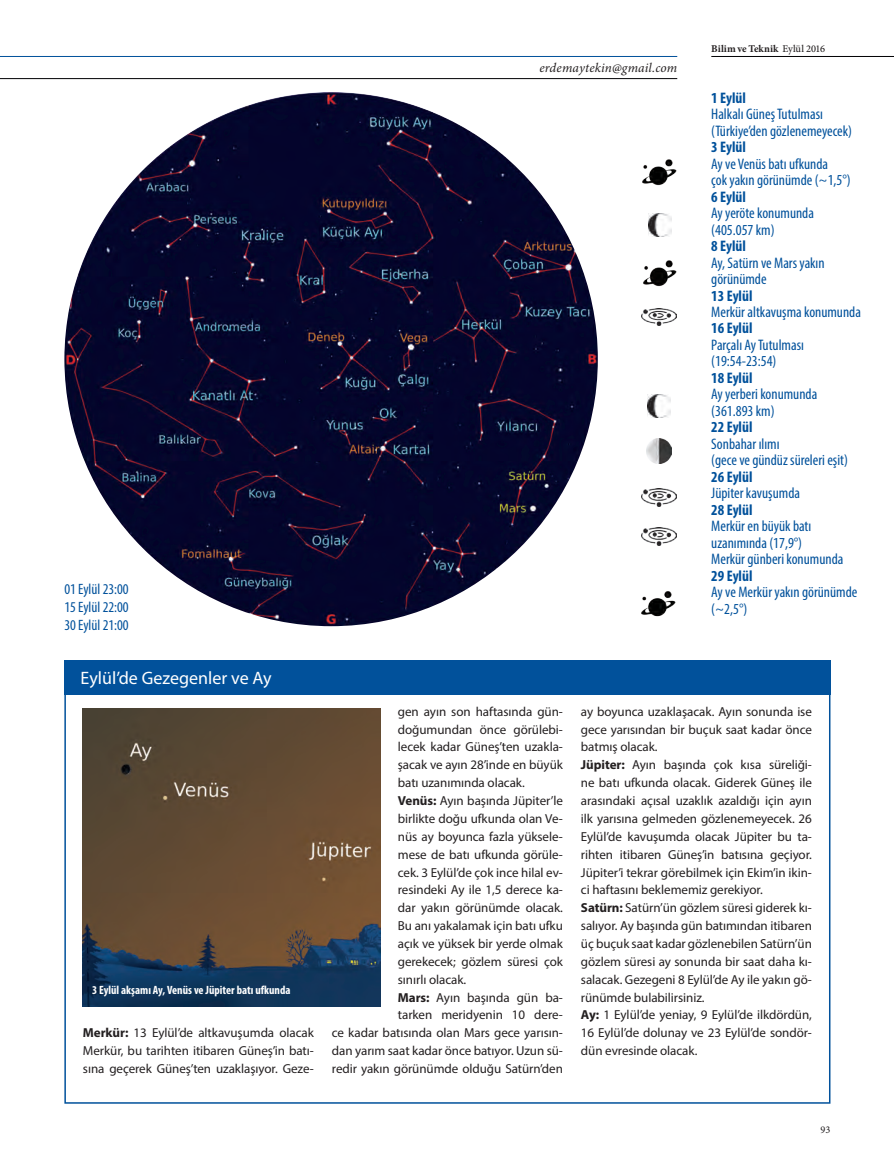
<style>
.page{position:relative;width:894px;height:1170px;background:#fff}
.page>*{position:absolute;margin:0;border:0;box-sizing:border-box;transform-origin:0 0}
.t1{font:18px "Myriad Pro";color:#fff}
.t2{font:condensed 15.3px/16.5px "Myriad Pro";color:#01519b}
.t3{font:700 condensed 15.3px "Myriad Pro";color:#01519b}
.t4{font:condensed 15px/18px "Myriad Pro";color:#01519b;text-align:justify}
.t5{font:italic 13.2px "Minion Pro";letter-spacing:.01em;color:#231f20}
.t6{font:13.05px/17.9px "Myriad Pro";letter-spacing:-.005em;color:#231f20;text-align:justify}
.t7{font:700 condensed 12px "Myriad Pro";color:#fff}
.t8{font:700 10.35px "Minion Pro";letter-spacing:.005em;color:#231f20}
.t9{font:10.35px "Minion Pro";color:#231f20}
.s1{font-weight:700}
.s2{font-weight:500}
</style>
<div class="page">
<img style="left:83px;top:708px;width:297px;height:298px">
<hr style="left:0;top:78px;width:677px;height:1px;background:#000103">
<hr style="left:0;top:56px;width:677px;height:1px;background:#01519b">
<hr style="left:711px;top:56px;width:182px;height:1px;background:#000103">
<div style="left:64px;top:660px;width:766px;height:34px;background:#01519b"></div>
<img style="left:64px;top:92px;width:533px;height:534px">
<img style="left:642px;top:159px;width:34px;height:27px">
<img style="left:646px;top:439px;width:25px;height:25px">
<img style="left:641px;top:591px;width:33px;height:26px">
<img style="left:641px;top:308px;width:35px;height:18px">
<img style="left:641px;top:489px;width:35px;height:17px">
<img style="left:648px;top:213px;width:23px;height:23px">
<img style="left:647px;top:394px;width:23px;height:23px">
<img style="left:643px;top:260px;width:33px;height:27px">
<img style="left:641px;top:527px;width:34px;height:18px">
<p class="t4" style="left:64px;top:580px;width:66px">01 Eylül 23:00<br>15 Eylül 22:00<br>30 Eylül 21:00</p>
<h1 class="t1" style="left:81px;top:666px;width:192px">Eylül’de Gezegenler ve Ay</h1>
<p class="t7" style="left:92px;top:982px;width:200px">3 Eylül akşamı Ay, Venüs ve Jüpiter batı ufkunda</p>
<p class="t6" style="left:83px;top:1023px;width:232px"><span class="s1">Merkür:</span> 13 Eylül’de altkavuşumda olacak Merkür, bu tarihten itibaren Güneş’in batı&shy;sına geçerek Güneş’ten uzaklaşıyor. Geze-</p>
<p class="t5" style="left:539px;top:59px;width:139px">erdemaytekin@gmail.com</p>
<p class="t8" style="left:711px;top:42px;width:115px">Bilim ve Teknik <span class="s2">Eylül 2016</span></p>
<p class="t3" style="left:711px;top:88px;width:36px">1 Eylül</p>
<p class="t2" style="left:711px;top:106px;width:142px">Halkalı Güneş Tutulması (Türkiye’den gözlenemeyecek)</p>
<p class="t3" style="left:711px;top:137px;width:36px">3 Eylül</p>
<p class="t2" style="left:711px;top:155px;width:141px">Ay ve Venüs batı ufkunda<br>çok yakın görünümde (~1,5°)</p>
<p class="t3" style="left:711px;top:187px;width:36px">6 Eylül</p>
<p class="t2" style="left:711px;top:204px;width:104px">Ay yeröte konumunda (405.057 km)</p>
<p class="t3" style="left:711px;top:236px;width:36px">8 Eylül</p>
<p class="t2" style="left:711px;top:254px;width:115px">Ay, Satürn ve Mars yakın görünümde</p>
<p class="t3" style="left:711px;top:286px;width:43px">13 Eylül</p>
<p class="t2" style="left:711px;top:303px;width:151px">Merkür altkavuşma konumunda</p>
<p class="t3" style="left:711px;top:319px;width:43px">16 Eylül</p>
<p class="t2" style="left:711px;top:336px;width:94px">Parçalı Ay Tutulması (19:54-23:54)</p>
<p class="t3" style="left:711px;top:368px;width:43px">18 Eylül</p>
<p class="t2" style="left:711px;top:386px;width:107px">Ay yerberi konumunda (361.893 km)</p>
<p class="t3" style="left:711px;top:418px;width:43px">22 Eylül</p>
<p class="t2" style="left:711px;top:435px;width:138px">Sonbahar ılımı<br>(gece ve gündüz süreleri eşit)</p>
<p class="t3" style="left:711px;top:467px;width:43px">26 Eylül</p>
<p class="t2" style="left:711px;top:485px;width:90px">Jüpiter kavuşumda</p>
<p class="t3" style="left:711px;top:500px;width:43px">28 Eylül</p>
<p class="t2" style="left:711px;top:518px;width:133px">Merkür en büyük batı uzanımında (17,9°)<br>Merkür günberi konumunda</p>
<p class="t3" style="left:711px;top:566px;width:43px">29 Eylül</p>
<p class="t2" style="left:711px;top:583px;width:147px">Ay ve Merkür yakın görünümde (~2,5°)</p>
<p class="t6" style="left:397px;top:702px;width:166px">gen ayın son haftasında gün-</p>
<p class="t6" style="left:397px;top:720px;width:166px">doğumundan önce görülebi-</p>
<p class="t6" style="left:397px;top:738px;width:166px">lecek kadar Güneş’ten uzakla-</p>
<p class="t6" style="left:397px;top:755px;width:166px">şacak ve ayın 28’inde en büyük</p>
<p class="t6" style="left:397px;top:773px;width:128px">batı uzanımında olacak.</p>
<p class="t6" style="left:397px;top:791px;width:166px"><span class="s1">Venüs:</span> Ayın başında Jüpiter’le</p>
<p class="t6" style="left:397px;top:809px;width:166px">birlikte doğu ufkunda olan Ve-</p>
<p class="t6" style="left:397px;top:827px;width:166px">nüs ay boyunca fazla yüksele-</p>
<p class="t6" style="left:397px;top:845px;width:166px">mese de batı ufkunda görüle-</p>
<p class="t6" style="left:397px;top:863px;width:166px">cek. 3 Eylül’de çok ince hilal ev-</p>
<p class="t6" style="left:397px;top:880px;width:166px">resindeki Ay ile 1,5 derece ka-</p>
<p class="t6" style="left:397px;top:898px;width:166px">dar yakın görünümde olacak.</p>
<p class="t6" style="left:397px;top:916px;width:166px">Bu anı yakalamak için batı ufku</p>
<p class="t6" style="left:397px;top:934px;width:166px">açık ve yüksek bir yerde olmak</p>
<p class="t6" style="left:397px;top:952px;width:166px">gerekecek; gözlem süresi çok</p>
<p class="t6" style="left:397px;top:970px;width:70px">sınırlı olacak.</p>
<p class="t6" style="left:397px;top:988px;width:166px"><span class="s1">Mars:</span> Ayın başında gün ba-</p>
<p class="t6" style="left:397px;top:1005px;width:166px">tarken meridyenin 10 dere-</p>
<p class="t6" style="left:332px;top:1023px;width:232px">ce kadar batısında olan Mars gece yarısın-</p>
<p class="t6" style="left:332px;top:1041px;width:232px">dan yarım saat kadar önce batıyor. Uzun sü-</p>
<p class="t6" style="left:332px;top:1059px;width:232px">redir yakın görünümde olduğu Satürn’den</p>
<p class="t6" style="left:580px;top:702px;width:232px;text-align:left">ay boyunca uzaklaşacak. Ayın sonunda ise gece yarısından bir buçuk saat kadar önce batmış olacak.<br><span class="s1">Jüpiter:</span> Ayın başında çok kısa süreliği&shy;ne batı ufkunda olacak. Giderek Güneş ile arasındaki açısal uzaklık azaldığı için ayın ilk yarısına gelmeden gözlenemeyecek. 26<br>Eylül’de kavuşumda olacak Jüpiter bu ta&shy;rihten itibaren Güneş’in batısına geçiyor.<br>Jüpiter’i tekrar görebilmek için Ekim’in ikin&shy;ci haftasını beklememiz gerekiyor.<br><span class="s1">Satürn:</span> Satürn’ün gözlem süresi giderek kı&shy;salıyor. Ay başında gün batımından itibaren üç buçuk saat kadar gözlenebilen Satürn’ün gözlem süresi ay sonunda bir saat daha kı&shy;salacak. Gezegeni 8 Eylül’de Ay ile yakın gö&shy;rünümde bulabilirsiniz.<br><span class="s1">Ay:</span> 1 Eylül’de yeniay, 9 Eylül’de ilkdördün, 16 Eylül’de dolunay ve 23 Eylül’de sondör&shy;dün evresinde olacak.</p>
<p class="t9" style="left:820px;top:1122px;width:11px">93</p>
</div>
